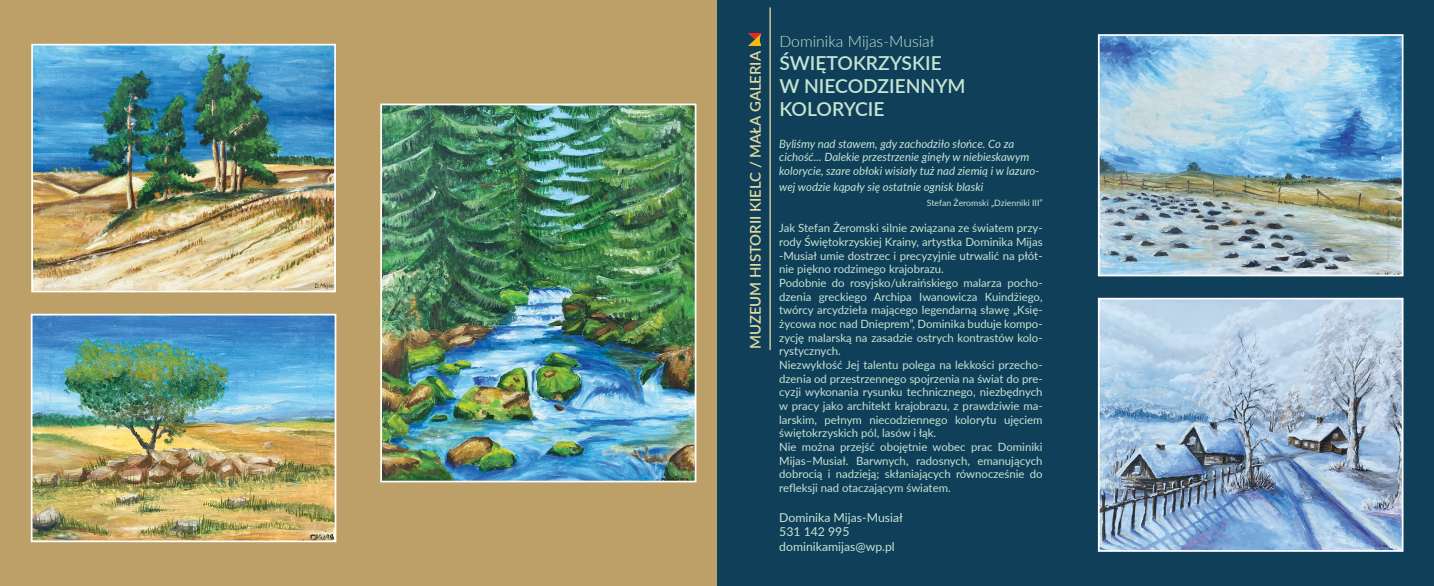
<style>
.page{position:relative;width:1434px;height:586px;background:#fff}
.page>*{position:absolute;margin:0;border:0;box-sizing:border-box;transform-origin:0 0}
.t1{font:600 19.25px/23.1px "Lato";color:#c5e4d2}
.t2{font:300 15.75px "Lato";color:#c5e4d2}
.t3{font:600 14.88px "Lato";color:#e5d9a0}
.t4{font:12.25px "Lato";color:#c5e4d2}
.t5{font:11.38px/13.7px "Lato";color:#c5e4d2;text-align:justify}
.t6{font:italic 11.38px/13.7px "Lato";color:#c5e4d2}
.t7{font:8.75px "Lato";color:#c5e4d2}
</style>
<div class="page">
<div style="left:0;top:0;width:717px;height:585px;background:#bda068"></div>
<div style="left:717px;top:0;width:717px;height:585px;background:#103f59"></div>
<img style="left:1101px;top:300px;width:299px;height:248px">
<div style="left:1098px;top:297px;width:305px;height:254px;border:2px solid #fff"></div>
<img style="left:1101px;top:37px;width:299px;height:236px">
<div style="left:1098px;top:34px;width:305px;height:242px;border:2px solid #fff"></div>
<img style="left:34px;top:47px;width:299px;height:242px">
<div style="left:31px;top:44px;width:305px;height:248px;border:2px solid #fff"></div>
<img style="left:34px;top:316px;width:299px;height:223px">
<div style="left:31px;top:313px;width:305px;height:229px;border:2px solid #fff"></div>
<hr style="left:769px;top:7px;width:2px;height:343px;background:#e5d9a0">
<svg style="left:749px;top:33px;width:12px;height:12px"></svg>
<img style="left:383px;top:106px;width:310px;height:373px">
<div style="left:380px;top:103px;width:316px;height:379px;border:2px solid #fff"></div>
<p class="t3" style="left:744px;top:349px;width:299px;rotate:-90deg">MUZEUM HISTORII KIELC / MAŁA GALERIA</p>
<p class="t2" style="left:779px;top:30px;width:156px">Dominika Mijas-Musiał</p>
<p class="t1" style="left:779px;top:51px;width:188px">ŚWIĘTOKRZYSKIE<br>W NIECODZIENNYM<br>KOLORYCIE</p>
<p class="t6" style="left:779px;top:136px;width:262px">Byliśmy nad stawem, gdy zachodziło słońce. Co za cichość... Dalekie przestrzenie ginęły w niebieskawym kolorycie, szare obłoki wisiały tuż nad ziemią i w lazuro-</p>
<p class="t6" style="left:779px;top:179px;width:206px">wej wodzie kąpały się ostatnie ognisk blaski</p>
<p class="t7" style="left:927px;top:197px;width:117px">Stefan Żeromski „Dzienniki III”</p>
<p class="t5" style="left:779px;top:221px;width:265px">Jak Stefan Żeromski silnie związana ze światem przy&shy;rody Świętokrzyskiej Krainy, artystka Dominika Mijas -Musiał umie dostrzec i precyzyjnie utrwalić na płót&shy;nie piękno rodzimego krajobrazu.</p>
<p class="t5" style="left:779px;top:275px;width:265px">Podobnie do rosyjsko/ukraińskiego malarza pocho&shy;dzenia greckiego Archipa Iwanowicza Kuindżiego, twórcy arcydzieła mającego legendarną sławę „Księ&shy;życowa noc nad Dnieprem”, Dominika buduje kompo&shy;zycję malarską na zasadzie ostrych kontrastów kolo&shy;rystycznych.</p>
<p class="t5" style="left:779px;top:357px;width:265px">Niezwykłość Jej talentu polega na lekkości przecho&shy;dzenia od przestrzennego spojrzenia na świat do pre&shy;cyzji wykonania rysunku technicznego, niezbędnych w pracy jako architekt krajobrazu, z prawdziwie ma&shy;larskim, pełnym niecodziennego kolorytu ujęciem świętokrzyskich pól, lasów i łąk.</p>
<p class="t5" style="left:779px;top:439px;width:265px">Nie można przejść obojętnie wobec prac Dominiki Mijas–Musiał. Barwnych, radosnych, emanujących dobrocią i nadzieją; skłaniających równocześnie do refleksji nad otaczającym światem.</p>
<p class="t4" style="left:779px;top:508px;width:125px">Dominika Mijas-Musiał</p>
<p class="t4" style="left:779px;top:522px;width:72px">531 142 995</p>
<p class="t4" style="left:779px;top:537px;width:117px">dominikamijas@wp.pl</p>
</div>
